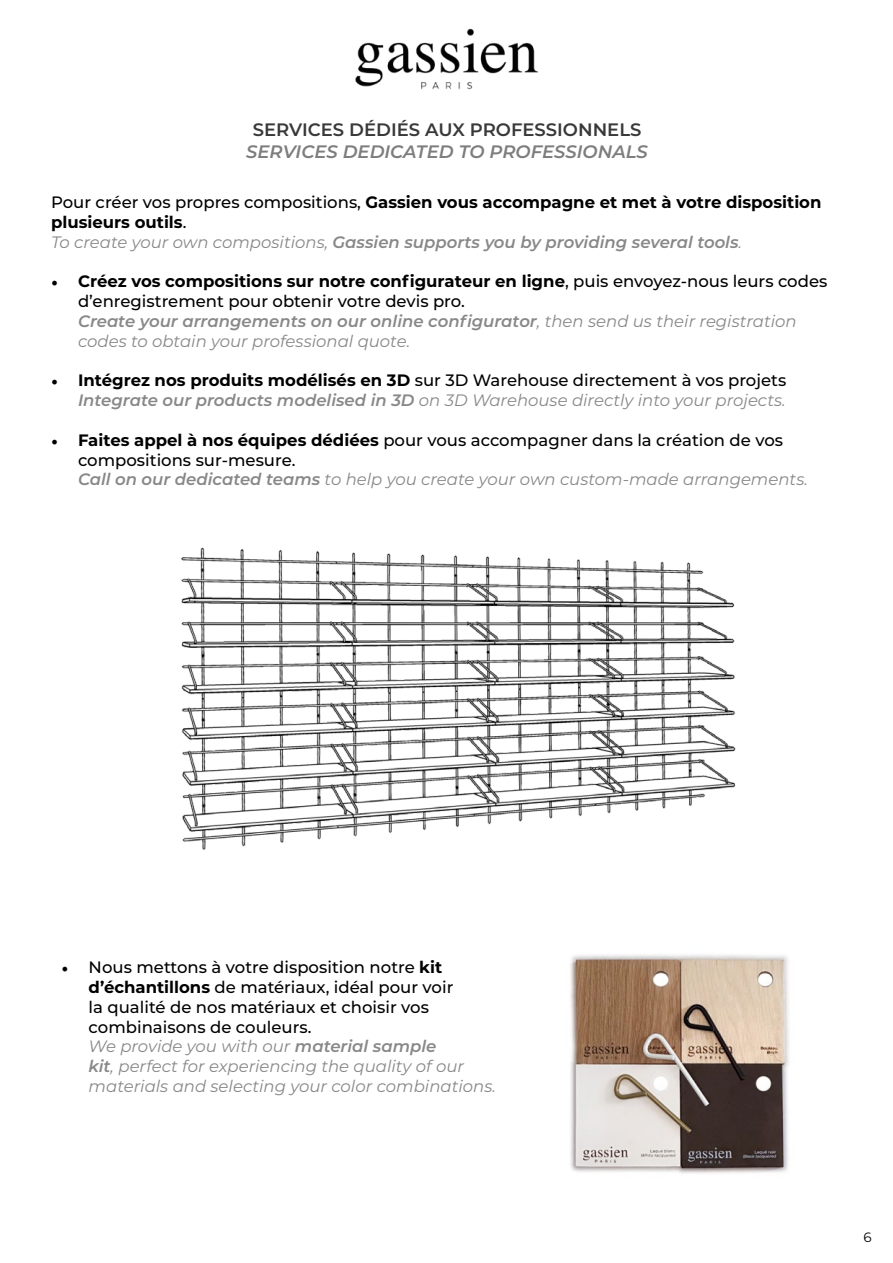
<style>
.page{position:relative;width:893px;height:1263px;background:#fff}
.page>*{position:absolute;margin:0;border:0;box-sizing:border-box;transform-origin:0 0}
.t1{font:italic 600 18px "Montserrat";color:#7d7d7d}
.t2{font:600 18px "Montserrat";color:#393939}
.t3{font:500 16.5px/19.8px "Montserrat";color:#000}
.t4{font:700 16.5px/19.8px "Montserrat";color:#000}
.t5{font:italic 16.5px/19.8px "Montserrat";color:#888;text-align:right}
.t6{font:13.5px "Montserrat";color:#000}
.s1{font-weight:500}
.s2{font-weight:400;font-style:italic;color:#888}
.s3{font-weight:600;font-style:italic;color:#888}
.s4{font-family:"Minion Pro";font-weight:400;font-size:18px}
.s5{font-weight:700}
.s6{font-family:"Minion Pro";font-style:normal;font-size:18px;color:#000}
.s7{font-weight:700;font-style:normal;color:#000}
.s8{font-weight:500;font-style:normal;color:#000}
.s9{font-weight:600}
</style>
<div class="page">
<img style="left:355px;top:28px;width:183px;height:62px">
<img style="left:181px;top:547px;width:555px;height:303px">
<img style="left:570px;top:954px;width:219px;height:220px">
<p class="t2" style="left:253px;top:117px;width:390px">SERVICES DÉDIÉS AUX PROFESSIONNELS</p>
<p class="t1" style="left:246px;top:139px;width:403px">SERVICES DEDICATED TO PROFESSIONALS</p>
<p class="t4" style="left:51px;top:192px;width:772px"><span class="s1">Pour créer vos propres compositions,</span> Gassien vous accompagne et met à votre disposition plusieurs outils<span class="s1">.<br></span><span class="s2">To create your own compositions,</span> <span class="s3">Gassien supports you by providing several tools</span><span class="s2">.</span></p>
<p class="t3" style="left:78px;top:271px;width:751px;text-indent:-27px"><span class="s4">•</span> <span class="s5">Créez vos compositions sur notre configurateur en ligne</span>, puis envoyez-nous leurs codes d’enregistrement pour obtenir votre devis pro.<br><span class="s3">Create your arrangements on our online configurator</span><span class="s2">, then send us their registration codes to obtain your professional quote.</span></p>
<p class="t5" style="left:51px;top:370px;width:737px"><span class="s6">•</span> <span class="s7">Intégrez nos produits modélisés en 3D</span> <span class="s8">sur 3D Warehouse directement à vos projets<br></span><span class="s9">Integrate our products modelised in 3D</span> on 3D Warehouse directly into your projects.</p>
<p class="t3" style="left:78px;top:429px;width:731px;text-indent:-27px"><span class="s4">•</span> <span class="s5">Faites appel à nos équipes dédiées</span> pour vous accompagner dans la création de vos compositions sur-mesure.<br><span class="s3">Call on our dedicated teams</span> <span class="s2">to help you create your own custom-made arrangements.</span></p>
<p class="t3" style="left:89px;top:957px;width:409px;text-indent:-27px"><span class="s4">•</span> Nous mettons à votre disposition notre <span class="s5">kit d’échantillons</span> de matériaux, idéal pour voir<br>la qualité de nos matériaux et choisir vos combinaisons de couleurs.<br><span class="s2">We provide you with our</span> <span class="s3">material sample<br>kit</span><span class="s2">, perfect for experiencing the quality of our materials and selecting your color combinations.</span></p>
<p class="t6" style="left:863px;top:1228px;width:10px">6</p>
</div>
